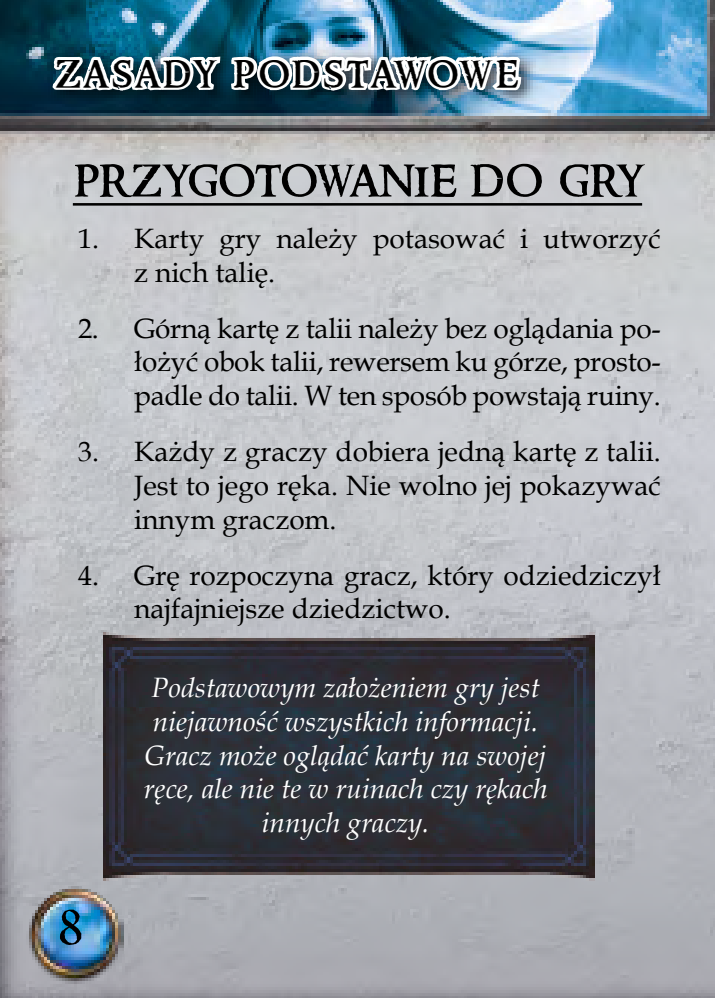
<style>
.page{position:relative;width:715px;height:998px;background:#fff}
.page>*{position:absolute;margin:0;border:0;box-sizing:border-box;transform-origin:0 0}
.t1{font:500 56px "Ringbearer";color:#000}
.t2{font:500 52px "Ringbearer";letter-spacing:-.03em;color:#000}
.t3{font:500 43.2px "Ringbearer";letter-spacing:.045em;color:#000}
.t4{font:28px/33.6px "Book Antiqua";color:#000}
.t5{font:italic 28px/33.6px "Book Antiqua";color:#fff;text-align:center}
</style>
<div class="page">
<img style="left:0;top:0;width:714px;height:998px">
<div style="left:49px;top:49px;width:489px;height:54px;background:#000;opacity:.65"></div>
<img style="left:49px;top:0;width:475px;height:201px">
<img style="left:26px;top:886px;width:97px;height:97px">
<hr style="left:73px;top:203px;width:569px;height:3px;background:#000">
<img style="left:103px;top:629px;width:491px;height:78px">
<img style="left:103px;top:707px;width:491px;height:176px">
<h3 class="t3" style="left:54px;top:42px;width:464px">ZASADY PODSTAWOWE</h3>
<h2 class="t2" style="left:73px;top:143px;width:570px">PRZYGOTOWANIE DO GRY</h2>
<p class="t4" style="left:134px;top:221px;width:528px;text-indent:-56px">1. Karty gry należy potasować i utworzyć z nich talię.</p>
<p class="t4" style="left:134px;top:311px;width:528px;text-align:justify;text-indent:-56px">2. Górną kartę z talii należy bez oglądania po&shy;łożyć obok talii, rewersem ku górze, prosto&shy;padle do talii. W ten sposób powstają ruiny.</p>
<p class="t4" style="left:134px;top:434px;width:528px;text-align:justify;text-indent:-56px">3. Każdy z graczy dobiera jedną kartę z talii.<br>Jest to jego ręka. Nie wolno jej pokazywać innym graczom.</p>
<p class="t4" style="left:134px;top:558px;width:528px;text-indent:-56px">4. Grę rozpoczyna gracz, który odziedziczył najfajniejsze dziedzictwo.</p>
<h1 class="t1" style="left:56px;top:886px;width:30px">8</h1>
<p class="t5" style="left:143px;top:670px;width:405px">Podstawowym założeniem gry jest niejawność wszystkich informacji.<br>Gracz może oglądać karty na swojej ręce, ale nie te w ruinach czy rękach innych graczy.</p>
</div>
